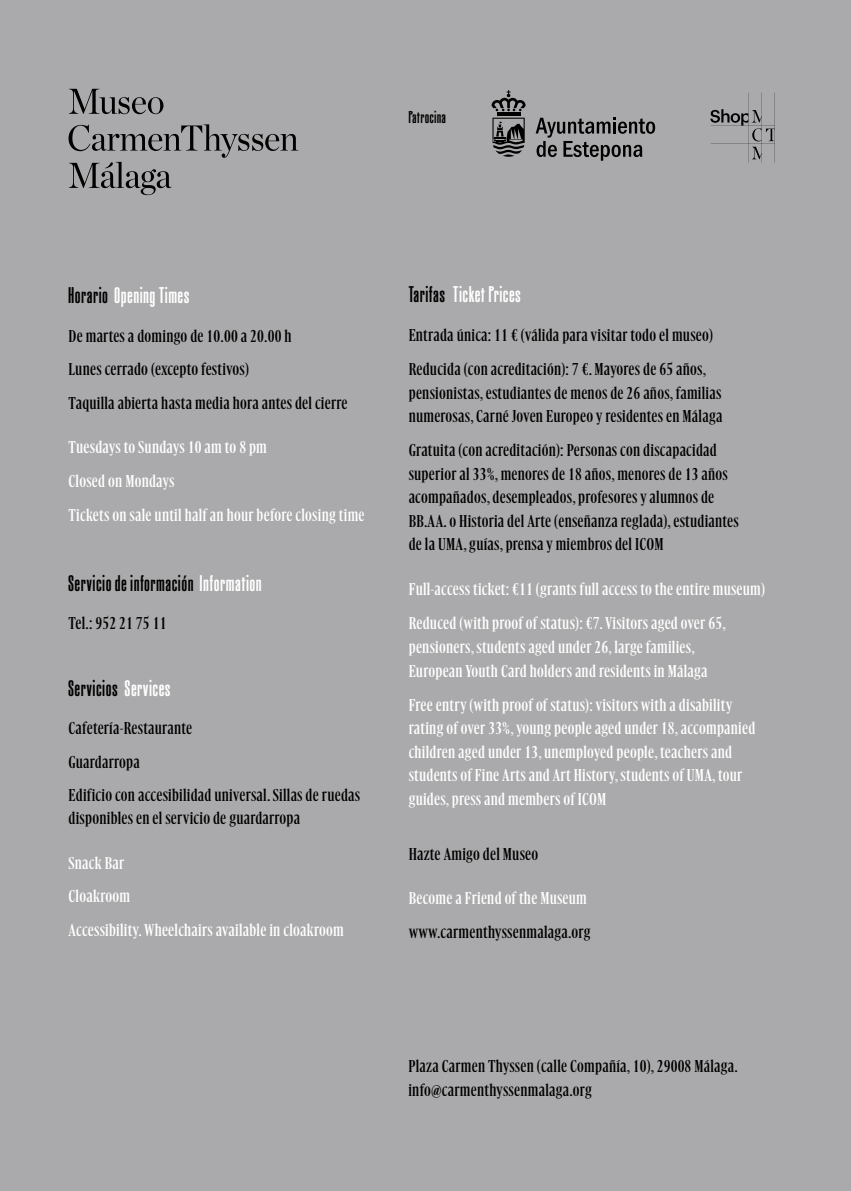
<style>
.page{position:relative;width:851px;height:1191px;background:#fff}
.page>*{position:absolute;margin:0;border:0;box-sizing:border-box;transform-origin:0 0}
.t1{font:800 22.6px "Large Point";letter-spacing:.05em;color:#000}
.t2{font:800 22.6px "Large Point";letter-spacing:.05em;color:#fff}
.t3{font:19.2px/23.6px "Gliko Modern Condensed S";letter-spacing:.01em;color:#000;scale:1.18 1}
.t4{font:19.2px/23.6px "Gliko Modern Condensed S";letter-spacing:.01em;color:#fff;scale:1.18 1}
.t5{font:800 17.2px "Large Point";letter-spacing:.05em;color:#000}
.s1{color:#000}
.s2{color:#fff}
</style>
<div class="page">
<div style="left:0;top:0;width:850px;height:1191px;background:#aaaaac"></div>
<svg style="left:710px;top:93px;width:64px;height:70px"></svg>
<svg style="left:492px;top:118px;width:32px;height:39px"></svg>
<hr style="left:497px;top:112px;width:23px;height:3px;background:#000">
<svg style="left:491px;top:90px;width:34px;height:21px"></svg>
<svg style="left:535px;top:118px;width:120px;height:43px"></svg>
<svg style="left:69px;top:89px;width:94px;height:25px"></svg>
<svg style="left:69px;top:124px;width:229px;height:71px"></svg>
<p class="t5" style="left:408px;top:106px;width:39px">Patrocina</p>
<p class="t2" style="left:69px;top:282px;width:122px"><span class="s1">Horario</span> Opening Times</p>
<p class="t3" style="left:69px;top:319px;width:238px;line-height:33.6px">De martes a domingo de 10.00 a 20.00 h<br>Lunes cerrado (excepto festivos)<br>Taquilla abierta hasta media hora antes del cierre</p>
<p class="t4" style="left:69px;top:430px;width:252px;line-height:33.6px">Tuesdays to Sundays 10 am to 8 pm<br>Closed on Mondays<br>Tickets on sale until half an hour before closing time</p>
<p class="t1" style="left:69px;top:569px;width:194px">Servicio de información <span class="s2">Information</span></p>
<p class="t3" style="left:69px;top:611px;width:84px">Tel.: 952 21 75 11</p>
<p class="t1" style="left:69px;top:674px;width:103px">Servicios <span class="s2">Services</span></p>
<p class="t3" style="left:69px;top:711px;width:249px;line-height:33.6px">Cafetería-Restaurante<br>Guardarropa<br>Edificio con accesibilidad universal. Sillas de ruedas</p>
<p class="t3" style="left:69px;top:806px;width:198px">disponibles en el servicio de guardarropa</p>
<p class="t4" style="left:69px;top:845px;width:235px;line-height:33.6px">Snack Bar<br>Cloakroom<br>Accessibility. Wheelchairs available in cloakroom</p>
<p class="t2" style="left:408px;top:280px;width:113px"><span class="s1">Tarifas</span> Ticket Prices</p>
<p class="t3" style="left:408px;top:318px;width:259px;line-height:34.2px">Entrada única: 11 € (válida para visitar todo el museo)<br>Reducida (con acreditación): 7 €. Mayores de 65 años,</p>
<p class="t3" style="left:408px;top:381px;width:267px">pensionistas, estudiantes de menos de 26 años, familias numerosas, Carné Joven Europeo y residentes en Málaga</p>
<p class="t3" style="left:408px;top:438px;width:281px">Gratuita (con acreditación): Personas con discapacidad superior al 33%, menores de 18 años, menores de 13 años acompañados, desempleados, profesores y alumnos de BB.AA. o Historia del Arte (enseñanza reglada), estudiantes de la UMA, guías, prensa y miembros del ICOM</p>
<p class="t4" style="left:408px;top:572px;width:303px;line-height:34.2px">Full-access ticket: €11 (grants full access to the entire museum)<br>Reduced (with proof of status): €7. Visitors aged over 65,</p>
<p class="t4" style="left:408px;top:635px;width:255px">pensioners, students aged under 26, large families,<br>European Youth Card holders and residents in Málaga</p>
<p class="t4" style="left:408px;top:693px;width:295px">Free entry (with proof of status): visitors with a disability rating of over 33%, young people aged under 18, accompanied children aged under 13, unemployed people, teachers and students of Fine Arts and Art History, students of UMA, tour guides, press and members of ICOM</p>
<p class="t3" style="left:408px;top:842px;width:111px">Hazte Amigo del Museo</p>
<p class="t4" style="left:408px;top:886px;width:152px">Become a Friend of the Museum</p>
<p class="t3" style="left:408px;top:920px;width:156px">www.carmenthyssenmalaga.org</p>
<p class="t3" style="left:408px;top:1054px;width:280px">Plaza Carmen Thyssen (calle Compañía, 10), 29008 Málaga. info@carmenthyssenmalaga.org</p>
</div>
